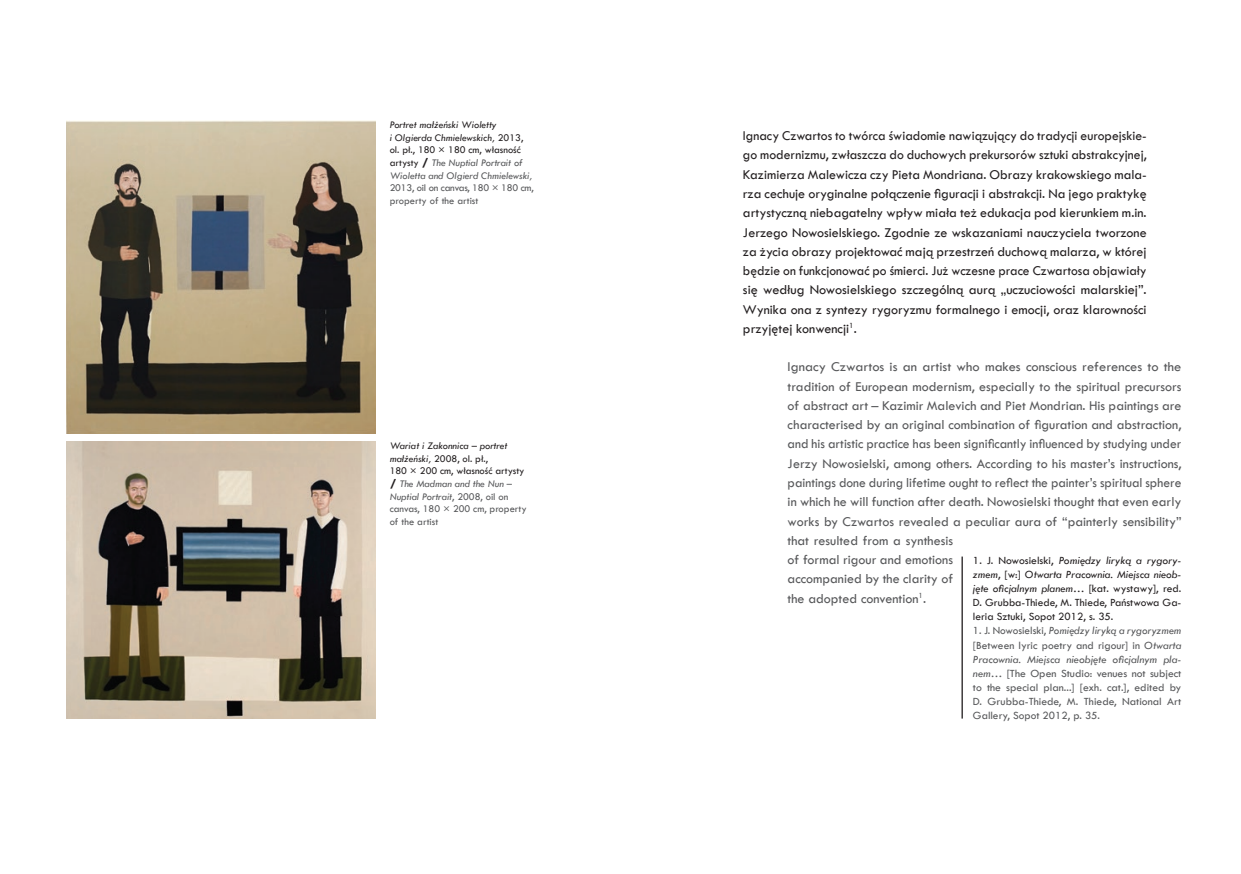
<style>
.page{position:relative;width:1241px;height:874px;background:#fff}
.page>*{position:absolute;margin:0;border:0;box-sizing:border-box;transform-origin:0 0}
.t1{font:14px/19.2px "Tw Cen";color:#57585a}
.t2{font:14px/19.2px "Tw Cen";color:#231f20;text-align:justify}
.t3{font:11.38px/14px "Tw Cen";color:#57585a;text-align:justify}
.t4{font:11.38px/14px "Tw Cen";color:#231f20;text-align:justify}
.t5{font:10.5px/12.6px "Tw Cen";color:#57585a}
.t6{font:italic 10.5px/12.6px "Tw Cen";color:#57585a}
.t7{font:10.5px/12.6px "Tw Cen";letter-spacing:-.02em;color:#57585a}
.s1{color:#231f20}
.s2{font-style:normal;color:#231f20}
.s3{font-family:"Verdana";font-weight:700;font-style:normal;color:#231f20}
.s4{font-style:italic;color:#231f20}
.s5{font-family:"Verdana";font-weight:700;color:#231f20}
.s6{font-style:italic}
</style>
<div class="page">
<img style="left:66px;top:121px;width:309px;height:312px">
<img style="left:66px;top:441px;width:309px;height:277px">
<hr style="left:961px;top:556px;width:1px;height:162px;background:#231f20">
<p class="t6" style="left:389px;top:118px;width:144px"><span class="s1">Portret małżeński Wioletty<br>i Olgierda Chmielewskich,</span> <span class="s2">2013, ol. pł., 180 × 180 cm, własność artysty</span> <span class="s3">/</span> The Nuptial Portrait of<br>Wioletta and Olgierd Chmielewski,</p>
<p class="t7" style="left:389px;top:181px;width:145px">2013, oil on canvas, 180 × 180 cm, property of the artist</p>
<p class="t5" style="left:389px;top:439px;width:138px"><span class="s4">Wariat i Zakonnica – portret małżeński,</span> <span class="s1">2008, ol. pł.,<br>180 × 200 cm, własność artysty </span><span class="s5">/</span> <span class="s6">The Madman and the Nun –<br>Nuptial Portrait</span>, 2008, oil on canvas, 180 × 200 cm, property of the artist</p>
<p class="t2" style="left:742px;top:126px;width:405px">Ignacy Czwartos to twórca świadomie nawiązujący do tradycji europejskie&shy;go modernizmu, zwłaszcza do duchowych prekursorów sztuki abstrakcyjnej, Kazimierza Malewicza czy Pieta Mondriana. Obrazy krakowskiego mala&shy;rza cechuje oryginalne połączenie figuracji i abstrakcji. Na jego praktykę artystyczną niebagatelny wpływ miała też edukacja pod kierunkiem m.in.<br>Jerzego Nowosielskiego. Zgodnie ze wskazaniami nauczyciela tworzone za życia obrazy projektować mają przestrzeń duchową malarza, w której będzie on funkcjonować po śmierci. Już wczesne prace Czwartosa objawiały się według Nowosielskiego szczególną aurą „uczuciowości malarskiej”.<br>Wynika ona z syntezy rygoryzmu formalnego i emocji, oraz klarowności przyjętej konwencji<sup>1</sup>.</p>
<p class="t1" style="left:787px;top:357px;width:395px">Ignacy Czwartos is an artist who makes conscious references to the tradition of European modernism, especially to the spiritual precursors of abstract art – Kazimir Malevich and Piet Mondrian. His paintings are characterised by an original combination of figuration and abstraction, and his artistic practice has been significantly influenced by studying under Jerzy Nowosielski, among others. According to his master’s instructions, paintings done during lifetime ought to reflect the painter’s spiritual sphere in which he will function after death. Nowosielski thought that even early works by Czwartos revealed a peculiar aura of “painterly sensibility” that resulted from a synthesis<br>of formal rigour and emotions<br>accompanied by the clarity of<br>the adopted convention<sup>1</sup>.</p>
<p class="t4" style="left:972px;top:553px;width:210px">1. J. Nowosielski, <span class="s6">Pomiędzy liryką a rygory&shy;zmem</span>, [w:] <span class="s6">Otwarta Pracownia. Miejsca nieob&shy;jęte oficjalnym planem…</span> [kat. wystawy], red.<br>D. Grubba-Thiede, M. Thiede, Państwowa Ga&shy;leria Sztuki, Sopot 2012, s. 35.</p>
<p class="t3" style="left:972px;top:623px;width:210px">1. J. Nowosielski, <span class="s6">Pomiędzy liryką a rygoryzmem </span>[Between lyric poetry and rigour] in <span class="s6">Otwarta Pracownia. Miejsca nieobjęte oficjalnym pla&shy;nem…</span> [The Open Studio: venues not subject to the special plan...] [exh. cat.], edited by D. Grubba-Thiede, M. Thiede, National Art Gallery, Sopot 2012, p. 35.</p>
</div>
